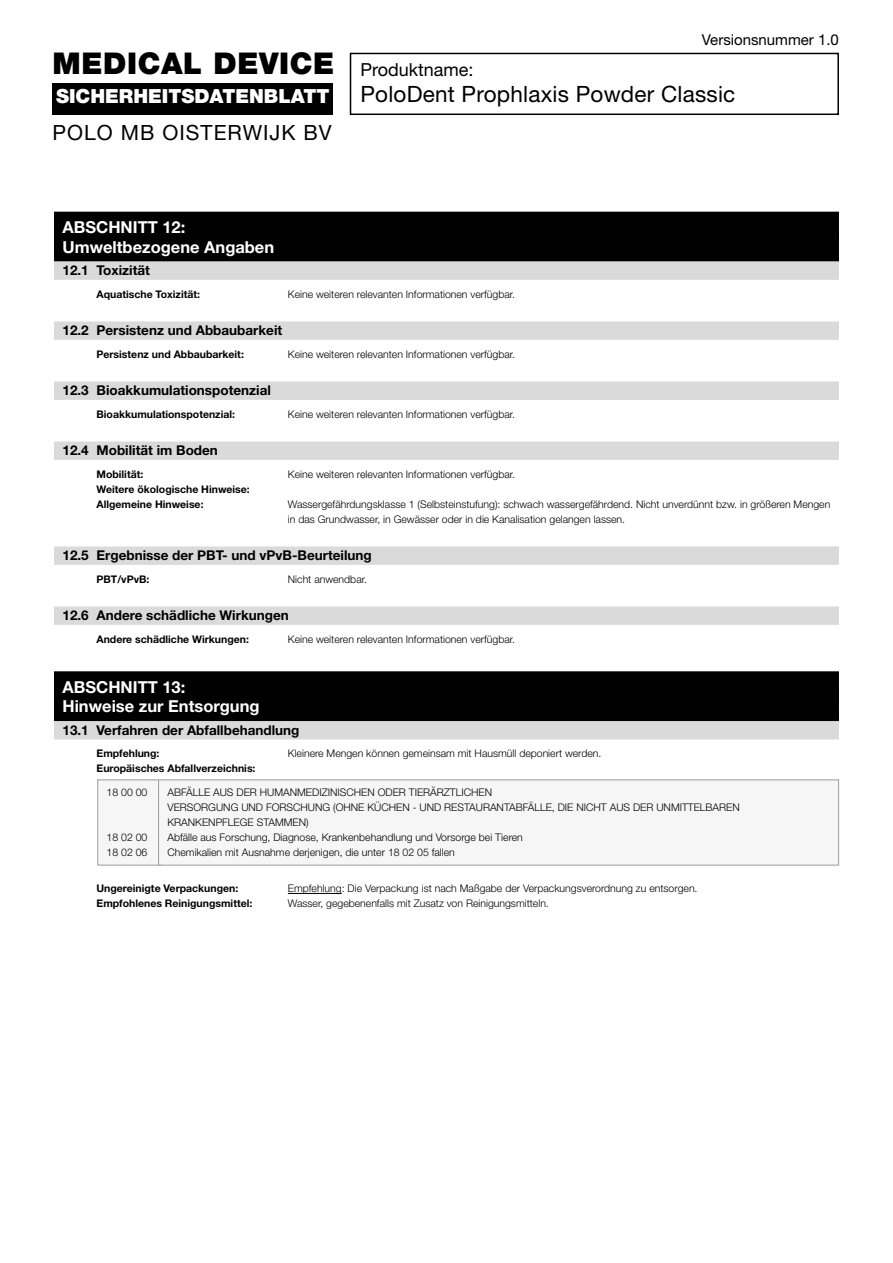
<style>
.page{position:relative;width:893px;height:1263px;background:#fff}
.page>*{position:absolute;margin:0;border:0;box-sizing:border-box;transform-origin:0 0}
.t1{font:900 30px "Helvetica Neue LT Pro";letter-spacing:.02em;color:#000}
.t2{font:22.5px "Helvetica Neue LT Pro";letter-spacing:.01em;color:#000}
.t3{font:21px "Helvetica Neue LT Pro";letter-spacing:.05em;color:#000}
.t4{font:900 19.5px "Helvetica Neue LT Pro";color:#fff}
.t5{font:18px "Helvetica Neue LT Pro";color:#000}
.t6{font:700 16.5px/19.8px "Helvetica Neue LT Pro";color:#fff}
.t7{font:15px "Helvetica Neue LT Pro";color:#000}
.t8{font:700 13.5px "Helvetica Neue LT Pro";color:#000}
.t9{font:300 10.5px/15px "Helvetica Neue LT Pro";color:#000}
.t10{font:700 10.5px/15px "Helvetica Neue LT Pro";color:#000}
</style>
<div class="page">
<div style="left:54px;top:212px;width:785px;height:25px;background:#000"></div>
<div style="left:54px;top:231px;width:785px;height:26px;background:#000"></div>
<div style="left:54px;top:253px;width:785px;height:9px;background:#000"></div>
<div style="left:54px;top:261px;width:785px;height:18px;background:#dadada"></div>
<div style="left:54px;top:275px;width:785px;height:5px;background:#dadada"></div>
<div style="left:54px;top:321px;width:785px;height:18px;background:#dadada"></div>
<div style="left:54px;top:335px;width:785px;height:5px;background:#dadada"></div>
<div style="left:54px;top:381px;width:785px;height:18px;background:#dadada"></div>
<div style="left:54px;top:395px;width:785px;height:5px;background:#dadada"></div>
<div style="left:54px;top:441px;width:785px;height:18px;background:#dadada"></div>
<div style="left:54px;top:455px;width:785px;height:5px;background:#dadada"></div>
<div style="left:54px;top:546px;width:785px;height:18px;background:#dadada"></div>
<div style="left:54px;top:560px;width:785px;height:5px;background:#dadada"></div>
<div style="left:54px;top:606px;width:785px;height:18px;background:#dadada"></div>
<div style="left:54px;top:620px;width:785px;height:5px;background:#dadada"></div>
<div style="left:54px;top:671px;width:785px;height:26px;background:#000"></div>
<div style="left:54px;top:691px;width:785px;height:26px;background:#000"></div>
<div style="left:54px;top:712px;width:785px;height:9px;background:#000"></div>
<div style="left:54px;top:721px;width:785px;height:18px;background:#dadada"></div>
<hr style="left:288px;top:893px;width:54px;height:1px;background:#000">
<div style="left:98px;top:780px;width:63px;height:85px;background:#f6f6f6"></div>
<div style="left:97px;top:779px;width:65px;height:86px;border:1px solid #9d9d9c"></div>
<div style="left:159px;top:780px;width:680px;height:85px;background:#f6f6f6"></div>
<div style="left:158px;top:779px;width:681px;height:86px;border:1px solid #9d9d9c"></div>
<div style="left:350px;top:53px;width:489px;height:62px;border:2px solid #000"></div>
<div style="left:52px;top:83px;width:281px;height:32px;background:#000"></div>
<h1 class="t1" style="left:52px;top:45px;width:283px">MEDICAL DEVICE</h1>
<h3 class="t4" style="left:56px;top:84px;width:275px">SICHERHEITSDATENBLATT</h3>
<h3 class="t3" style="left:52px;top:119px;width:281px">POLO MB OISTERWIJK BV</h3>
<h3 class="t5" style="left:360px;top:59px;width:115px">Produktname:</h3>
<h3 class="t7" style="left:702px;top:30px;width:139px">Versionsnummer 1.0</h3>
<h2 class="t2" style="left:360px;top:80px;width:376px">PoloDent Prophlaxis Powder Classic</h2>
<h3 class="t6" style="left:62px;top:217px;width:213px">ABSCHNITT 12:<br>Umweltbezogene Angaben</h3>
<p class="t8" style="left:63px;top:262px;width:89px">12.1 Toxizität</p>
<p class="t10" style="left:97px;top:286px;width:105px">Aquatische Toxizität:</p>
<p class="t9" style="left:288px;top:286px;width:229px">Keine weiteren relevanten Informationen verfügbar.</p>
<p class="t8" style="left:63px;top:322px;width:221px">12.2 Persistenz und Abbaubarkeit</p>
<p class="t10" style="left:97px;top:346px;width:149px">Persistenz und Abbaubarkeit:</p>
<p class="t9" style="left:288px;top:346px;width:229px">Keine weiteren relevanten Informationen verfügbar.</p>
<p class="t8" style="left:63px;top:382px;width:210px">12.3 Bioakkumulationspotenzial</p>
<p class="t10" style="left:97px;top:406px;width:140px">Bioakkumulationspotenzial:</p>
<p class="t9" style="left:288px;top:406px;width:229px">Keine weiteren relevanten Informationen verfügbar.</p>
<p class="t8" style="left:63px;top:442px;width:157px">12.4 Mobilität im Boden</p>
<p class="t10" style="left:97px;top:466px;width:48px">Mobilität:</p>
<p class="t9" style="left:288px;top:466px;width:229px">Keine weiteren relevanten Informationen verfügbar.</p>
<p class="t10" style="left:97px;top:481px;width:155px">Weitere ökologische Hinweise:<br>Allgemeine Hinweise:</p>
<p class="t9" style="left:288px;top:496px;width:544px">Wassergefährdungsklasse 1 (Selbsteinstufung): schwach wassergefährdend. Nicht unverdünnt bzw. in größeren Mengen in das Grundwasser, in Gewässer oder in die Kanalisation gelangen lassen.</p>
<p class="t8" style="left:63px;top:547px;width:311px">12.5 Ergebnisse der PBT- und vPvB-Beurteilung</p>
<p class="t10" style="left:97px;top:571px;width:54px">PBT/vPvB:</p>
<p class="t9" style="left:288px;top:571px;width:81px">Nicht anwendbar.</p>
<p class="t8" style="left:63px;top:607px;width:228px">12.6 Andere schädliche Wirkungen</p>
<p class="t10" style="left:97px;top:631px;width:154px">Andere schädliche Wirkungen:</p>
<p class="t9" style="left:288px;top:631px;width:229px">Keine weiteren relevanten Informationen verfügbar.</p>
<h3 class="t6" style="left:62px;top:676px;width:199px">ABSCHNITT 13:<br>Hinweise zur Entsorgung</h3>
<p class="t8" style="left:63px;top:722px;width:239px">13.1 Verfahren der Abfallbehandlung</p>
<p class="t10" style="left:97px;top:746px;width:64px">Empfehlung:</p>
<p class="t9" style="left:288px;top:746px;width:315px">Kleinere Mengen können gemeinsam mit Hausmüll deponiert werden.</p>
<p class="t10" style="left:97px;top:761px;width:161px">Europäisches Abfallverzeichnis:</p>
<p class="t9" style="left:107px;top:785px;width:42px">18 00 00</p>
<p class="t9" style="left:107px;top:830px;width:42px">18 02 00<br>18 02 06</p>
<p class="t9" style="left:167px;top:785px;width:574px">ABFÄLLE AUS DER HUMANMEDIZINISCHEN ODER TIERÄRZTLICHEN<br>VERSORGUNG UND FORSCHUNG (OHNE KÜCHEN - UND RESTAURANTABFÄLLE, DIE NICHT AUS DER UNMITTELBAREN KRANKENPFLEGE STAMMEN)<br>Abfälle aus Forschung, Diagnose, Krankenbehandlung und Vorsorge bei Tieren<br>Chemikalien mit Ausnahme derjenigen, die unter 18 02 05 fallen</p>
<p class="t10" style="left:97px;top:881px;width:143px">Ungereinigte Verpackungen:</p>
<p class="t9" style="left:288px;top:881px;width:411px">Empfehlung: Die Verpackung ist nach Maßgabe der Verpackungsverordnung zu entsorgen.</p>
<p class="t10" style="left:97px;top:896px;width:157px">Empfohlenes Reinigungsmittel:</p>
<p class="t9" style="left:288px;top:896px;width:262px">Wasser, gegebenenfalls mit Zusatz von Reinigungsmitteln.</p>
</div>
